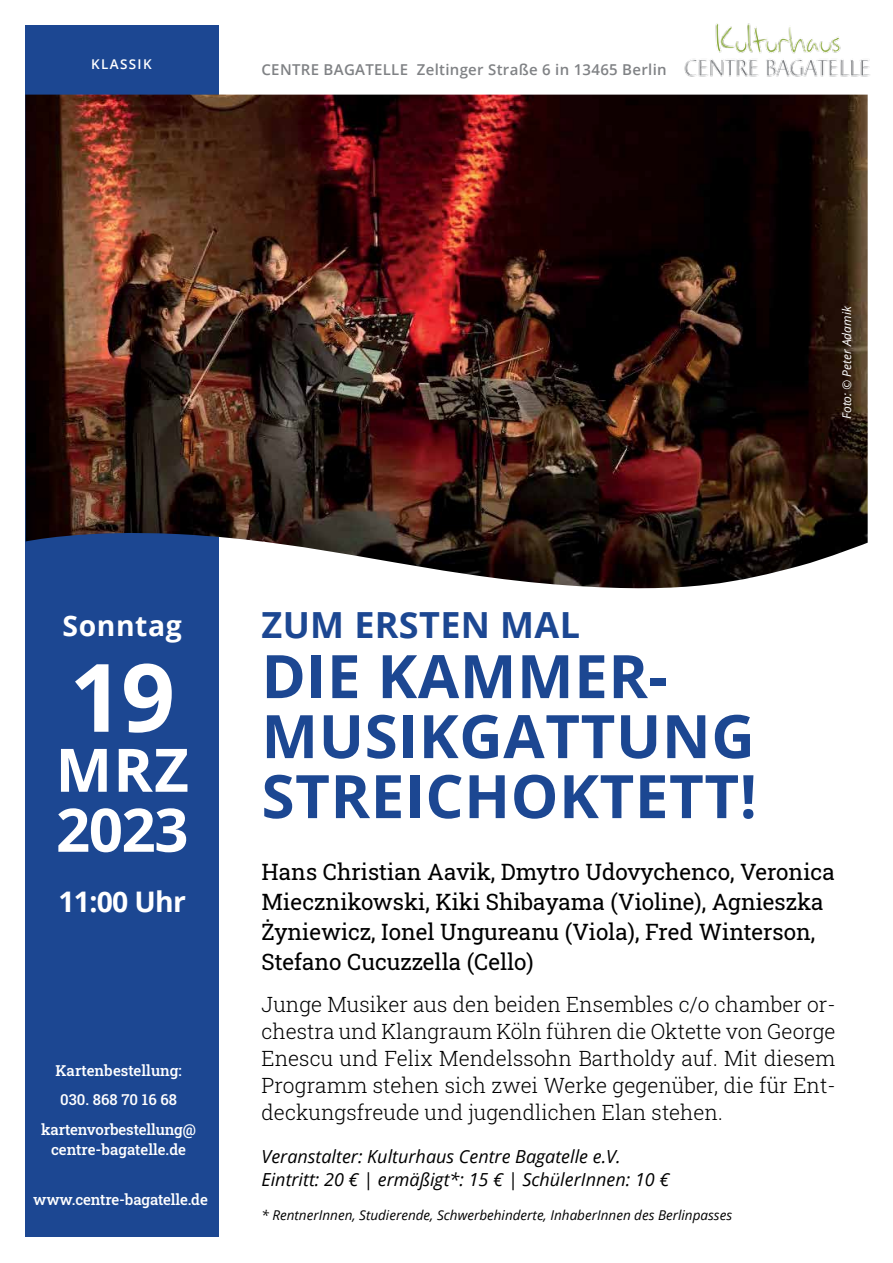
<style>
.page{position:relative;width:893px;height:1263px;background:#fff}
.page>*{position:absolute;margin:0;border:0;box-sizing:border-box;transform-origin:0 0}
.t1{font:700 94.5px "Open Sans";color:#fff}
.t2{font:700 60px/60px "Open Sans";letter-spacing:.01em;color:#1c4792}
.t3{font:700 60px/60px "Open Sans";letter-spacing:-.025em;color:#fff}
.t4{font:700 36px "Open Sans";letter-spacing:.01em;color:#1c4792}
.t5{font:700 28.35px "Open Sans";letter-spacing:-.025em;color:#fff}
.t6{font:22.5px/30px "Roboto Slab";color:#000}
.t7{font:300 21px/27px "Roboto Slab";color:#000;text-align:justify}
.t8{font:italic 18px/22.5px "Open Sans";color:#000}
.t9{font:500 15px/29.4px "Roboto Slab";letter-spacing:-.01em;color:#fff;text-align:center}
.t10{font:600 15px "Open Sans";letter-spacing:.02em;color:#808285}
.t11{font:italic 13.5px "Open Sans";color:#000}
.t12{font:600 13.5px "Open Sans";letter-spacing:.1em;color:#fff}
.t13{font:italic 12px "Open Sans";color:#fff}
</style>
<div class="page">
<div style="left:26px;top:26px;width:193px;height:1211px;background:#1c4792"></div>
<img style="left:684px;top:23px;width:186px;height:54px">
<img style="left:25px;top:95px;width:843px;height:495px">
<p class="t12" style="left:91px;top:55px;width:61px">Klass ik</p>
<p class="t10" style="left:261px;top:60px;width:407px">Centre Bagatelle Zeltinger Straße 6 in 13465 Berlin</p>
<p class="t13" style="left:838px;top:419px;width:114px;rotate:-90deg">Foto: © Peter Adamik</p>
<h3 class="t5" style="left:63px;top:605px;width:121px">SONNTAG</h3>
<h1 class="t1" style="left:69px;top:631px;width:107px">19</h1>
<h2 class="t3" style="left:56px;top:738px;width:135px">MRZ<br>2023</h2>
<h3 class="t5" style="left:59px;top:881px;width:129px">11:00 UHR</h3>
<p class="t9" style="left:41px;top:1055px;width:156px">Kartenbestellung:<br>030. 868 70 16 68 kartenvorbestellung@</p>
<p class="t9" style="left:51px;top:1134px;width:136px">centre-bagatelle.de</p>
<p class="t9" style="left:33px;top:1185px;width:176px">www.centre-bagatelle.de</p>
<h3 class="t4" style="left:261px;top:600px;width:320px">ZUM ERSTEN MAL</h3>
<h2 class="t2" style="left:261px;top:645px;width:408px">DIE KAMM ER-<br>MUS</h2>
<h2 class="t2" style="left:261px;top:705px;width:497px;text-align:right">IKGATTU NG<br>STREICHOKTETT!</h2>
<p class="t6" style="left:261px;top:856px;width:575px">Hans Christian Aavik, Dmytro Udovychenco, Veronica Miecznikowski, Kiki Shibayama (Violine), Agnieszka Żyniewicz, Ionel Ungureanu (Viola), Fred Winterson, Stefano Cucuzzella (Cello)</p>
<p class="t7" style="left:261px;top:990px;width:576px">Junge Musiker aus den beiden Ensembles c/o chamber or&shy;chestra und Klangraum Köln führen die Oktette von George Enescu und Felix Mendelssohn Bartholdy auf. Mit diesem Programm stehen sich zwei Werke gegenüber, die für Ent&shy;deckungsfreude und jugendlichen Elan stehen.</p>
<p class="t8" style="left:261px;top:1145px;width:409px">Veranstalter: Kulturhaus Centre Bagatelle e.V.<br>Eintritt: 20 € | ermäßigt*: 15 € | SchülerInnen: 10 €</p>
<p class="t11" style="left:261px;top:1206px;width:472px">* RentnerInnen, Studierende, Schwerbehinderte, InhaberInnen des Berlinpasses</p>
</div>
